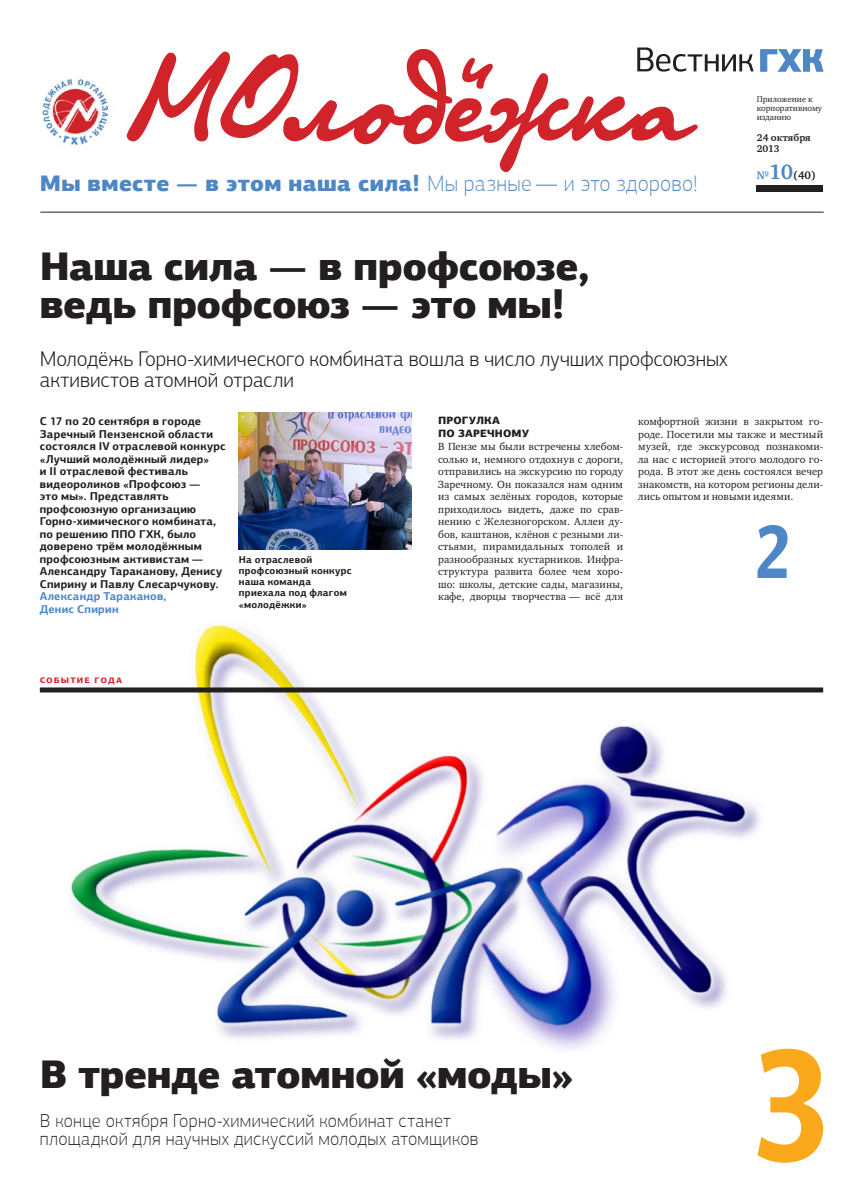
<style>
.page{position:relative;width:863px;height:1200px;background:#fff}
.page>*{position:absolute;margin:0;border:0;box-sizing:border-box;transform-origin:0 0}
.GXK_headline_40{font:900 40px/37.5px "PF Agora Sans Pro";letter-spacing:-.01em;color:#231f20}
.GXK_headline_32{font:900 40px "PF Agora Sans Pro";letter-spacing:-.01em;color:#231f20}
.GSX_cover_anons{font:900 22.5px "PF Agora Sans Pro";letter-spacing:.015em;color:#4d87c6}
.GXK_subheadline_14{font:300 21.25px/21.2px "PF Agora Sans Pro";letter-spacing:-.005em;color:#231f20}
.GXK_subheadline_21{font:100 18.75px/18.8px "PF Agora Sans Pro";letter-spacing:.015em;color:#231f20}
.GXK_lead{font:700 11.38px/12.5px "PF Agora Sans Pro";letter-spacing:.02em;color:#231f20}
.t1{font:700 11.25px "Charter C";color:#231f20}
.GXK_base_first{font:10.62px/12.5px "Charter C";letter-spacing:.015em;color:#231f20;text-align:justify}
.GXK_small_head{font:900 10.62px/12.5px "PF Agora Sans Pro";letter-spacing:.015em;color:#231f20}
.t2{font:700 10.62px "PF Agora Sans Pro";color:#d1232a}
.GXK_photo_caption{font:700 10px/11.2px "PF Agora Sans Pro";letter-spacing:.025em;color:#231f20}
.t3{font:700 10px "Charter C";color:#231f20}
.t4{font:8.5px/9.4px "Charter C";color:#231f20}
.s1{font-weight:100}
.s2{color:#4d87c6}
.s3{font-size:21.25px;color:#4d87c6}
</style>
<div class="page">
<div style="left:756px;top:185px;width:67px;height:6px;background:#231f20"></div>
<svg style="left:637px;top:48px;width:116px;height:24px"></svg>
<svg style="left:760px;top:49px;width:63px;height:23px"></svg>
<svg style="left:127px;top:49px;width:570px;height:123px"></svg>
<img style="left:42px;top:79px;width:67px;height:66px">
<hr style="left:40px;top:212px;width:783px;height:1px;background:#231f20">
<img style="left:239px;top:412px;width:172px;height:138px">
<svg style="left:757px;top:525px;width:30px;height:53px"></svg>
<img style="left:42px;top:624px;width:745px;height:426px">
<svg style="left:757px;top:1049px;width:66px;height:114px"></svg>
<div style="left:40px;top:687px;width:783px;height:5px;background:#231f20"></div>
<p class="t4" style="left:756px;top:94px;width:67px">Приложение к корпоративному изданию</p>
<p class="GSX_cover_anons" style="left:40px;top:169px;width:659px">Мы вместе — в этом наша сила! <span class="s1">Мы разные— и это здорово!</span></p>
<p class="GXK_headline_40" style="left:40px;top:247px;width:551px">Наша сила — в профсоюзе, ведь профсоюз — это мы!</p>
<p class="GXK_subheadline_14" style="left:40px;top:348px;width:689px">Молодёжь Горно-химического комбината вошла в число лучших профсоюзных активистов атомной отрасли</p>
<p class="t3" style="left:756px;top:132px;width:56px">24 октября</p>
<p class="t3" style="left:756px;top:144px;width:24px">2013</p>
<p class="t1" style="left:756px;top:169px;width:61px"><span class="s2">№</span><span class="s3">10</span>(40)</p>
<p class="GXK_lead" style="left:40px;top:415px;width:187px">С 17 по 20 сентября в городе<br>Заречный Пензенской области состоялся IV отраслевой конкурс «Лучший молодёжный лидер»<br>и II отраслевой фестиваль видеороликов «Профсоюз —<br>это мы». Представлять профсоюзную организацию<br>Горно-химического комбината, по решению ППО ГХК, было доверено трём молодёжным профсоюзным активистам —<br>Александру Тараканову, Денису<br>Спирину и Павлу Слесарчукову.<br><span class="s2">Александр Тараканов,<br>Денис Спирин</span></p>
<p class="GXK_photo_caption" style="left:239px;top:553px;width:114px">На отраслевой профсоюзный конкурс наша команда приехала под флагом «молодёжки»</p>
<p class="t2" style="left:40px;top:673px;width:84px">событие года</p>
<p class="GXK_small_head" style="left:438px;top:414px;width:93px">ПРОГУЛКА<br>ПО ЗАРЕЧНОМУ</p>
<p class="GXK_base_first" style="left:438px;top:440px;width:186px">В Пензе мы были встречены хлебом&shy;солью и, немного отдохнув с дороги, отправились на экскурсию по городу Заречному. Он показался нам одним из самых зелёных городов, которые приходилось видеть, даже по срав&shy;нению с Железногорском. Аллеи ду&shy;бов, каштанов, клёнов с резными ли&shy;стьями, пирамидальных тополей и разнообразных кустарников. Инфра&shy;структура развита более чем хоро&shy;шо: школы, детские сады, магазины, кафе, дворцы творчества — всё для</p>
<p class="GXK_base_first" style="left:638px;top:415px;width:186px">комфортной жизни в закрытом го&shy;роде. Посетили мы также и местный музей, где экскурсовод познакоми&shy;ла нас с историей этого молодого го&shy;рода. В этот же день состоялся вечер знакомств, на котором регионы дели&shy;лись опытом и новыми идеями.</p>
<p class="GXK_headline_32" style="left:40px;top:1047px;width:534px">В тренде атомной «моды»</p>
<p class="GXK_subheadline_21" style="left:40px;top:1111px;width:440px">В конце октября Горно-химический комбинат станет площадкой для научных дискуссий молодых атомщиков</p>
</div>
